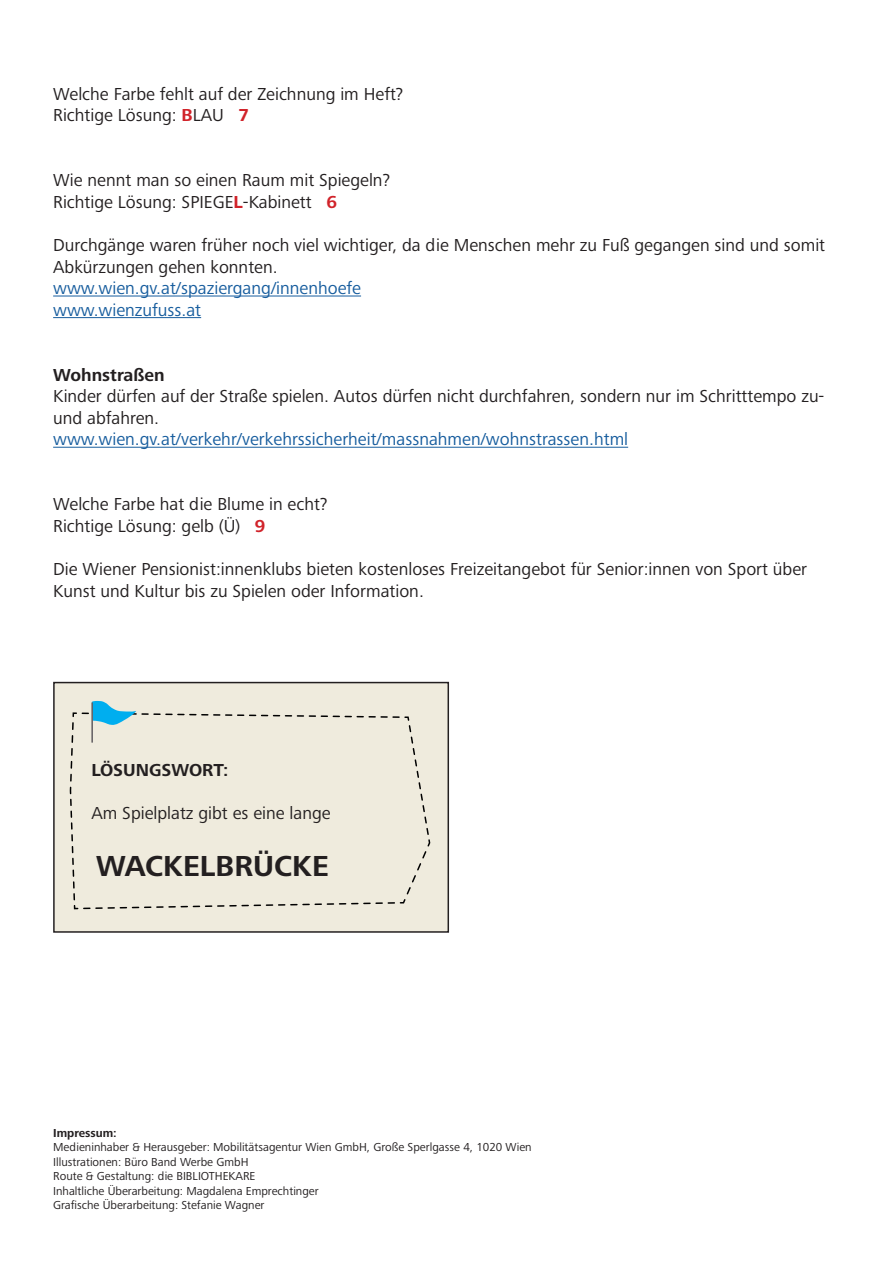
<style>
.page{position:relative;width:893px;height:1263px;background:#fff}
.page>*{position:absolute;margin:0;border:0;box-sizing:border-box;transform-origin:0 0}
.t1{font:700 30px "Frutiger Next Pro";color:#231f20}
.t2{font:18px/21.6px "Frutiger Next Pro";color:#231f20}
.t3{font:18px/21.6px "Frutiger Next Pro";color:#175d9e}
.t4{font:700 18px "Frutiger Next Pro";color:#231f20}
.t5{font:12px/14.4px "Frutiger Next Pro";color:#231f20}
.t6{font:700 12px "Frutiger Next Pro";color:#231f20}
.s1{font-weight:700;color:#d1232a}
</style>
<div class="page">
<div style="left:54px;top:682px;width:394px;height:250px;background:#efebdd"></div>
<div style="left:53px;top:682px;width:396px;height:251px;border:2px solid #231f20"></div>
<hr style="left:53px;top:296px;width:308px;height:1px;background:#175d9e">
<hr style="left:53px;top:317px;width:148px;height:1px;background:#175d9e">
<hr style="left:53px;top:447px;width:575px;height:1px;background:#175d9e">
<svg style="left:69px;top:701px;width:361px;height:209px"></svg>
<hr style="left:91px;top:702px;width:2px;height:41px;background:#615e61">
<p class="t2" style="left:53px;top:83px;width:352px">Welche Farbe fehlt auf der Zeichnung im Heft?<br>Richtige Lösung: <span class="s1">B</span>LAU <span class="s1">7</span></p>
<p class="t2" style="left:53px;top:169px;width:338px">Wie nennt man so einen Raum mit Spiegeln?<br>Richtige Lösung: SPIEGE<span class="s1">L</span>-Kabinett <span class="s1">6</span></p>
<p class="t2" style="left:53px;top:234px;width:773px">Durchgänge waren früher noch viel wichtiger, da die Menschen mehr zu Fuß gegangen sind und somit<br>Abkürzungen gehen konnten.</p>
<p class="t3" style="left:53px;top:277px;width:309px">www.wien.gv.at/spaziergang/innenhoefe www.wienzufuss.at</p>
<p class="t4" style="left:53px;top:364px;width:113px">Wohnstraßen</p>
<p class="t2" style="left:53px;top:385px;width:773px">Kinder dürfen auf der Straße spielen. Autos dürfen nicht durchfahren, sondern nur im Schritttempo zu&shy;und abfahren.</p>
<p class="t3" style="left:53px;top:429px;width:576px">www.wien.gv.at/verkehr/verkehrssicherheit/massnahmen/wohnstrassen.html</p>
<p class="t2" style="left:53px;top:493px;width:276px">Welche Farbe hat die Blume in echt?<br>Richtige Lösung: gelb (Ü) <span class="s1">9</span></p>
<p class="t2" style="left:53px;top:558px;width:755px">Die Wiener Pensionist:innenklubs bieten kostenloses Freizeitangebot für Senior:innen von Sport über<br>Kunst und Kultur bis zu Spielen oder Information.</p>
<p class="t4" style="left:91px;top:759px;width:138px">LÖSUNGSWORT:</p>
<p class="t2" style="left:91px;top:802px;width:241px">Am Spielplatz gibt es eine lange</p>
<h1 class="t1" style="left:96px;top:849px;width:234px">WACKELBRÜCKE</h1>
<p class="t6" style="left:53px;top:1126px;width:65px">Impressum:</p>
<p class="t5" style="left:53px;top:1140px;width:480px">Medieninhaber &amp; Herausgeber: Mobilitätsagentur Wien GmbH, Große Sperlgasse 4, 1020 Wien Illustrationen: Büro Band Werbe GmbH<br>Route &amp; Gestaltung: die BIBLIOTHEKARE<br>Inhaltliche Überarbeitung: Magdalena Emprechtinger<br>Grafische Überarbeitung: Stefanie Wagner</p>
</div>
